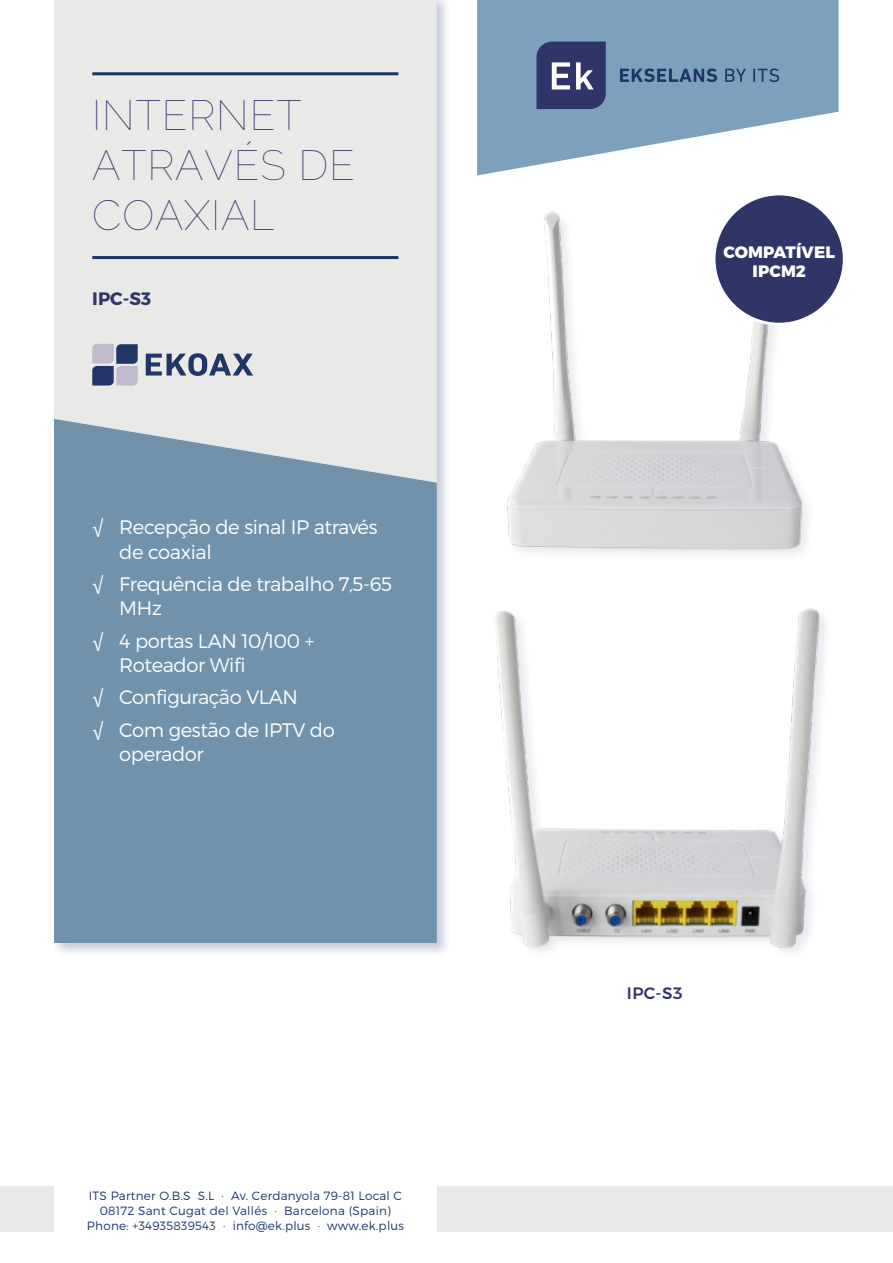
<style>
.page{position:relative;width:893px;height:1263px;background:#fff}
.page>*{position:absolute;margin:0;border:0;box-sizing:border-box;transform-origin:0 0}
.t1{font:100 42px/49.5px "Raleway";letter-spacing:.02em;color:#303568}
.t2{font:300 19.5px/24px "Montserrat";letter-spacing:-.02em;color:#fff}
.t3{font:700 18px "Montserrat";color:#303568}
.t4{font:800 16.5px/19.8px "Montserrat";letter-spacing:.01em;color:#fff;text-align:center}
.t5{font:500 16.5px "Montserrat";color:#303568}
.t6{font:300 12px/15px "Montserrat";letter-spacing:.02em;color:#1a3667;text-align:center}
.s1{font-family:"Helvetica Neue LT Std";font-weight:400}
</style>
<div class="page">
<svg style="left:477px;top:0;width:361px;height:152px;background:#89a9c3"></svg>
<div style="left:52px;top:0;width:399px;height:957px;background:#1f3666;opacity:.25"></div>
<div style="left:54px;top:0;width:383px;height:419px;background:#e9e9e7"></div>
<div style="left:54px;top:419px;width:383px;height:524px;background:#7292ab"></div>
<hr style="left:92px;top:72px;width:306px;height:3px;background:#1a3667">
<hr style="left:92px;top:256px;width:306px;height:3px;background:#1a3667">
<svg style="left:536px;top:42px;width:70px;height:67px;background:#484e7c"></svg>
<svg style="left:620px;top:68px;width:97px;height:14px"></svg>
<svg style="left:725px;top:69px;width:21px;height:13px"></svg>
<svg style="left:753px;top:68px;width:26px;height:14px"></svg>
<svg style="left:92px;top:344px;width:46px;height:41px;background:#8088a4"></svg>
<svg style="left:146px;top:353px;width:107px;height:23px;background:#8591a7"></svg>
<div style="left:0;top:1186px;width:54px;height:46px;background:#e9e9e7"></div>
<div style="left:437px;top:1186px;width:456px;height:46px;background:#e9e9e7"></div>
<img style="left:477px;top:152px;width:330px;height:403px">
<img style="left:493px;top:608px;width:333px;height:344px">
<div style="left:714px;top:194px;width:130px;height:130px;background:#303568;border-radius:50%"></div>
<div style="left:712px;top:192px;width:134px;height:134px;border:3px solid #fff;border-radius:50%"></div>
<h1 class="t1" style="left:92px;top:91px;width:264px">INTERNET<br>ATRAVÉS DE<br>COAXIAL</h1>
<p class="t3" style="left:92px;top:287px;width:60px">IPC-S3</p>
<p class="t2" style="left:119px;top:515px;width:260px;text-indent:-27px"><span class="s1">√</span> Recepção de sinal IP através de coaxial</p>
<p class="t2" style="left:119px;top:572px;width:274px;text-indent:-27px"><span class="s1">√</span> Frequência de trabalho 7,5-65<br>MHz</p>
<p class="t2" style="left:119px;top:628px;width:196px;text-indent:-27px"><span class="s1">√</span> 4 portas LAN 10/100 +<br>Roteador Wifi</p>
<p class="t2" style="left:92px;top:680px;width:244px;line-height:32.5px"><span class="s1">√</span> Configuração VLAN<br><span class="s1">√</span> Com gestão de IPTV do</p>
<p class="t2" style="left:119px;top:741px;width:86px">operador</p>
<p class="t6" style="left:87px;top:1188px;width:319px">ITS Partner O.B.S S.L · Av. Cerdanyola 79-81 Local C<br>08172 Sant Cugat del Vallés · Barcelona (Spain)<br>Phone: +34935839543 · info@ek.plus · www.ek.plus</p>
<p class="t4" style="left:723px;top:242px;width:113px">COMPATÍVEL<br>IPCM2</p>
<p class="t5" style="left:627px;top:982px;width:57px">IPC-S3</p>
</div>
